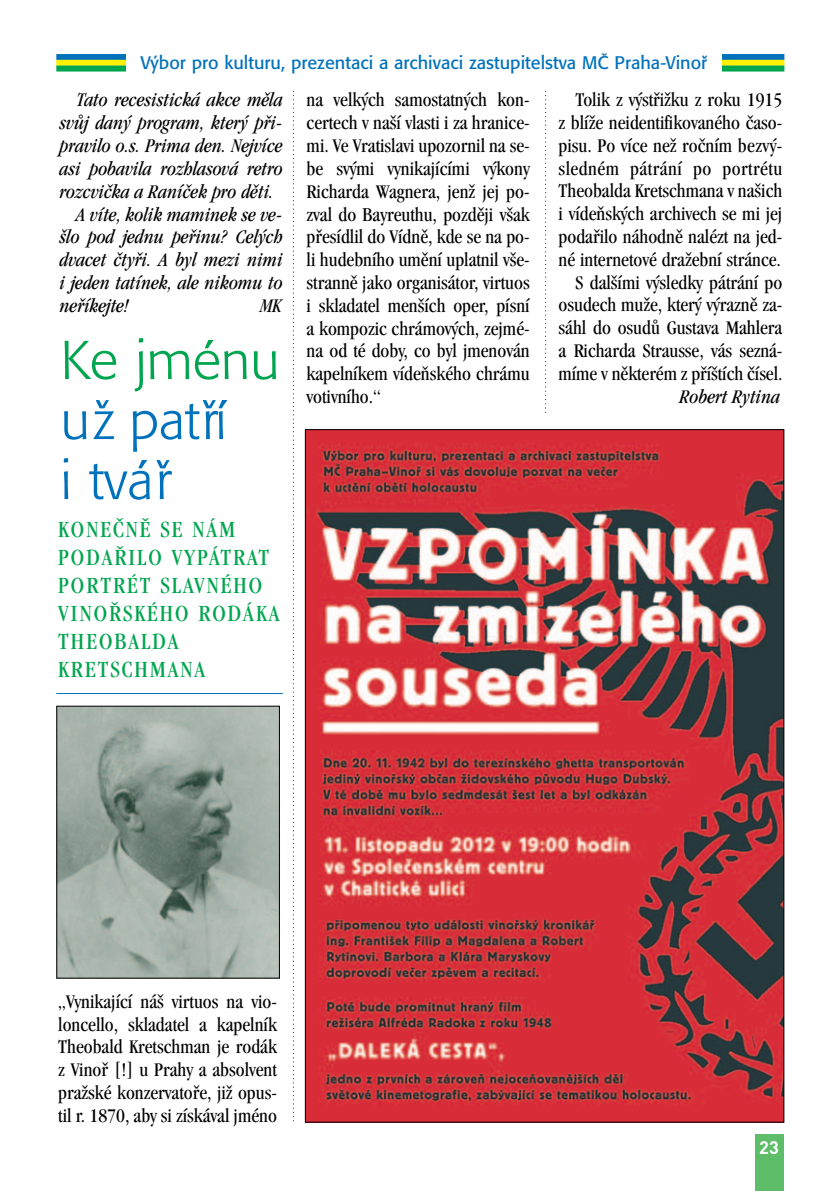
<style>
.page{position:relative;width:840px;height:1191px;background:#fff}
.page>*{position:absolute;margin:0;border:0;box-sizing:border-box;transform-origin:0 0}
.t1{font:300 54px/60px "Formata CE";color:#0072bc}
.t2{font:300 54px "Formata CE";color:#00a54f}
.t3{font:condensed 24px/28px "Garamond CE";letter-spacing:.085em;color:#00a54f}
.t4{font:condensed 20px/22.8px "Garamond CE";color:#000;text-align:justify}
.t5{font:italic condensed 20px "Garamond CE";color:#000}
.t6{font:18px "Formata CE";color:#0072bc}
.t7{font:700 18px "DIN Pro";color:#fff}
</style>
<div class="page">
<svg style="left:293px;top:91px;width:1px;height:1031px"></svg>
<svg style="left:545px;top:90px;width:1px;height:323px"></svg>
<div style="left:56px;top:54px;width:728px;height:6px;background:#0072bc"></div>
<div style="left:56px;top:60px;width:728px;height:6px;background:#fff101"></div>
<div style="left:56px;top:66px;width:728px;height:6px;background:#00a54f"></div>
<div style="left:126px;top:52px;width:595px;height:33px;background:#fff"></div>
<img style="left:307px;top:431px;width:475px;height:689px">
<hr style="left:56px;top:693px;width:227px;height:1px;background:#0072bc">
<img style="left:58px;top:707px;width:220px;height:269px">
<div style="left:56px;top:705px;width:224px;height:273px;border:1px solid #000"></div>
<div style="left:754px;top:1134px;width:28px;height:57px;background:#5ebd68"></div>
<p class="t6" style="left:140px;top:52px;width:568px">V˘bor pro kulturu, prezentaci a archivaci zastupitelstva Mâ Praha-Vinofi</p>
<p class="t4" style="left:306px;top:90px;width:224px">na velk˘ch samostatn˘ch kon&shy;certech v na‰í vlasti i za hranice&shy;mi. Ve Vratislavi upozornil na se&shy;be sv˘mi vynikajícími v˘kony Richarda Wagnera, jenÏ jej po&shy;zval do Bayreuthu, pozdûji v‰ak pfiesídlil do Vídnû, kde se na po&shy;li hudebního umûní uplatnil v‰e&shy;strannû jako organisátor, virtuos i skladatel men‰ích oper, písní a kompozic chrámov˘ch, zejmé&shy;na od té doby, co byl jmenován kapelníkem vídeÀského chrámu votivního.“</p>
<p class="t4" style="left:558px;top:90px;width:225px;text-align:right">Tolik z v˘stfiiÏku z roku 1915<br>z blíÏe neidentifikovaného ãaso&shy;pisu. Po více neÏ roãním bezv˘- sledném pátrání po portrétu<br>Theobalda Kretschmana v na‰ich i vídeÀsk˘ch archivech se mi jej podafiilo náhodnû nalézt na jed&shy;né internetové draÏební stránce.<br>S dal‰ími v˘sledky pátrání po osudech muÏe, kter˘ v˘raznû za&shy;sáhl do osudÛ Gustava Mahlera a Richarda Strausse, vás sezná&shy;míme v nûkterém z pfií‰tích ãísel.</p>
<p class="t5" style="left:679px;top:388px;width:102px">Robert Rytina</p>
<p class="t5" style="left:77px;top:92px;width:207px">Tato recesistická akce mûla</p>
<p class="t5" style="left:60px;top:115px;width:224px">svÛj dan˘ program, kter˘ pfii-</p>
<p class="t5" style="left:60px;top:137px;width:224px">pravilo o.s. Prima den. Nejvíce</p>
<p class="t5" style="left:60px;top:160px;width:224px">asi pobavila rozhlasová retro</p>
<p class="t5" style="left:60px;top:183px;width:215px">rozcviãka a Raníãek pro dûti.</p>
<p class="t5" style="left:77px;top:206px;width:207px">A víte, kolik maminek se ve-</p>
<p class="t5" style="left:60px;top:229px;width:224px">‰lo pod jednu pefiinu? Cel˘ch</p>
<p class="t5" style="left:60px;top:251px;width:224px">dvacet ãtyfii. A byl mezi nimi</p>
<p class="t5" style="left:60px;top:274px;width:224px">i jeden tatínek, ale nikomu to</p>
<p class="t5" style="left:60px;top:297px;width:70px">nefiíkejte!</p>
<p class="t5" style="left:260px;top:297px;width:23px">MK</p>
<h1 class="t2" style="left:60px;top:329px;width:220px">Ke jménu</h1>
<h1 class="t1" style="left:60px;top:390px;width:167px">uÏ patfií i tváfi</h1>
<p class="t3" style="left:58px;top:517px;width:222px">KONEâNù SE NÁM<br>PODA¤ILO VYPÁTRAT<br>PORTRÉT SLAVNÉHO<br>VINO¤SKÉHO RODÁKA<br>THEOBALDA<br>KRETSCHMANA</p>
<p class="t4" style="left:58px;top:991px;width:220px">„Vynikající ná‰ virtuos na vio&shy;loncello, skladatel a kapelník Theobald Kretschman je rodák z Vinofi [!] u Prahy a absolvent praÏské konzervatofie, jiÏ opus&shy;til r. 1870, aby si získával jméno</p>
<p class="t7" style="left:758px;top:1137px;width:21px">23</p>
</div>
